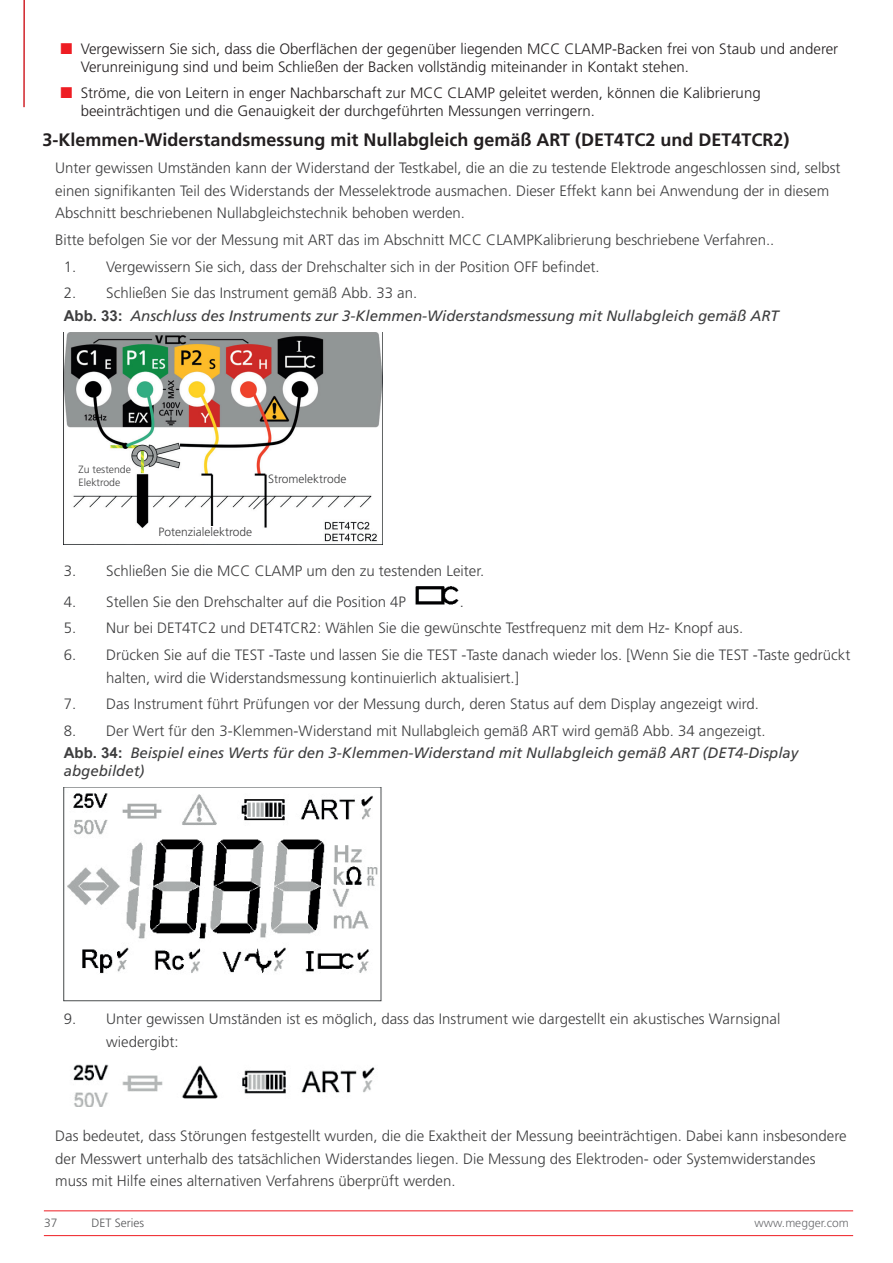
<style>
.page{position:relative;width:893px;height:1263px;background:#fff}
.page>*{position:absolute;margin:0;border:0;box-sizing:border-box;transform-origin:0 0}
.t1{font:700 18px "Frutiger LT Pro";color:#231f20}
.t2{font:300 15px/22.5px "Frutiger LT Pro";color:#3e3e3f}
.t3{font:300 15px/18px "Frutiger LT Pro";color:#231f20}
.t4{font:italic 15px/22.2px "Frutiger LT Pro";color:#3e3e3f}
.t5{font:300 12px "Frutiger LT Pro";color:#3e3e3f}
.t6{font:300 12px "Frutiger LT Pro";color:#6c6d70}
.t7{font:300 12px "Frutiger LT Pro";color:#57585a}
.t8{font:300 10.5px/12.6px "Frutiger LT Pro";color:#3e3e3f}
.s1{font-weight:300;font-style:normal}
.s2{font-family:"Arial Unicode MS";font-weight:700;font-style:normal}
.s3{font-family:"Arial Unicode MS";font-weight:700}
.s4{font-weight:400;font-style:italic}
</style>
<div class="page">
<hr style="left:44px;top:1210px;width:809px;height:1px;background:#ee1d23">
<hr style="left:44px;top:1235px;width:809px;height:1px;background:#ee1d23">
<hr style="left:23px;top:0;width:2px;height:107px;background:#d1232a">
<img style="left:64px;top:332px;width:319px;height:212px">
<div style="left:79px;top:465px;width:56px;height:24px;background:#fff"></div>
<div style="left:268px;top:474px;width:80px;height:10px;background:#fff"></div>
<div style="left:158px;top:526px;width:103px;height:13px;background:#fff"></div>
<img style="left:415px;top:586px;width:44px;height:19px">
<img style="left:64px;top:788px;width:318px;height:213px">
<img style="left:73px;top:1064px;width:302px;height:42px">
<p class="t3" style="left:81px;top:40px;width:759px">Vergewissern Sie sich, dass die Oberflächen der gegenüber liegenden MCC CLAMP-Backen frei von Staub und anderer<br>Verunreinigung sind und beim Schließen der Backen vollständig miteinander in Kontakt stehen.</p>
<p class="t3" style="left:81px;top:84px;width:681px">Ströme, die von Leitern in enger Nachbarschaft zur MCC CLAMP geleitet werden, können die Kalibrierung beeinträchtigen und die Genauigkeit der durchgeführten Messungen verringern.</p>
<p class="t1" style="left:43px;top:129px;width:748px">3-Klemmen-Widerstandsmessung mit Nullabgleich gemäß ART (DET4TC2 und DET4TCR2)</p>
<p class="t2" style="left:55px;top:157px;width:787px">Unter gewissen Umständen kann der Widerstand der Testkabel, die an die zu testende Elektrode angeschlossen sind, selbst einen signifikanten Teil des Widerstands der Messelektrode ausmachen. Dieser Effekt kann bei Anwendung der in diesem<br>Abschnitt beschriebenen Nullabgleichstechnik behoben werden.</p>
<p class="t2" style="left:55px;top:229px;width:721px">Bitte befolgen Sie vor der Messung mit ART das im Abschnitt MCC CLAMPKalibrierung beschriebene Verfahren..</p>
<p class="t2" style="left:64px;top:255px;width:537px">1. Vergewissern Sie sich, dass der Drehschalter sich in der Position OFF befindet.</p>
<p class="t4" style="left:64px;top:282px;width:716px"><span class="s1">2. Schließen Sie das Instrument gemäß Abb. 33 an.<br></span><span class="s2">Abb. 33:</span> Anschluss des Instruments zur 3-Klemmen-Widerstandsmessung mit Nullabgleich gemäß ART</p>
<p class="t8" style="left:79px;top:463px;width:54px">Zu testende<br>Elektrode</p>
<p class="t5" style="left:268px;top:472px;width:80px">Stromelektrode</p>
<p class="t5" style="left:158px;top:524px;width:95px">Potenzialelektrode</p>
<p class="t2" style="left:64px;top:559px;width:422px">3. Schließen Sie die MCC CLAMP um den zu testenden Leiter.</p>
<p class="t2" style="left:64px;top:590px;width:344px">4. Stellen Sie den Drehschalter auf die Position 4P</p>
<p class="t2" style="left:460px;top:590px;width:6px">.</p>
<p class="t2" style="left:64px;top:617px;width:681px">5. Nur bei DET4TC2 und DET4TCR2: Wählen Sie die gewünschte Testfrequenz mit dem Hz- Knopf aus.</p>
<p class="t2" style="left:106px;top:644px;width:746px;text-indent:-43px">6. Drücken Sie auf die TEST -Taste und lassen Sie die TEST -Taste danach wieder los. [Wenn Sie die TEST -Taste gedrückt halten, wird die Widerstandsmessung kontinuierlich aktualisiert.]</p>
<p class="t2" style="left:64px;top:693px;width:697px">7. Das Instrument führt Prüfungen vor der Messung durch, deren Status auf dem Display angezeigt wird.</p>
<p class="t2" style="left:64px;top:720px;width:736px">8. Der Wert für den 3-Klemmen-Widerstand mit Nullabgleich gemäß ART wird gemäß Abb. 34 angezeigt.<br><span class="s3">Abb. 34:</span> <span class="s4">Beispiel eines Werts für den 3-Klemmen-Widerstand mit Nullabgleich gemäß ART (DET4-Display</span></p>
<p class="t4" style="left:64px;top:760px;width:82px">abgebildet)</p>
<p class="t2" style="left:106px;top:1008px;width:675px;text-indent:-43px">9. Unter gewissen Umständen ist es möglich, dass das Instrument wie dargestellt ein akustisches Warnsignal wiedergibt:</p>
<p class="t2" style="left:55px;top:1125px;width:793px">Das bedeutet, dass Störungen festgestellt wurden, die die Exaktheit der Messung beeinträchtigen. Dabei kann insbesondere der Messwert unterhalb des tatsächlichen Widerstandes liegen. Die Messung des Elektroden- oder Systemwiderstandes muss mit Hilfe eines alternativen Verfahrens überprüft werden.</p>
<p class="t7" style="left:44px;top:1216px;width:15px">37</p>
<p class="t7" style="left:92px;top:1216px;width:54px">DET Series</p>
<p class="t6" style="left:755px;top:1216px;width:96px">www.megger.com</p>
</div>
